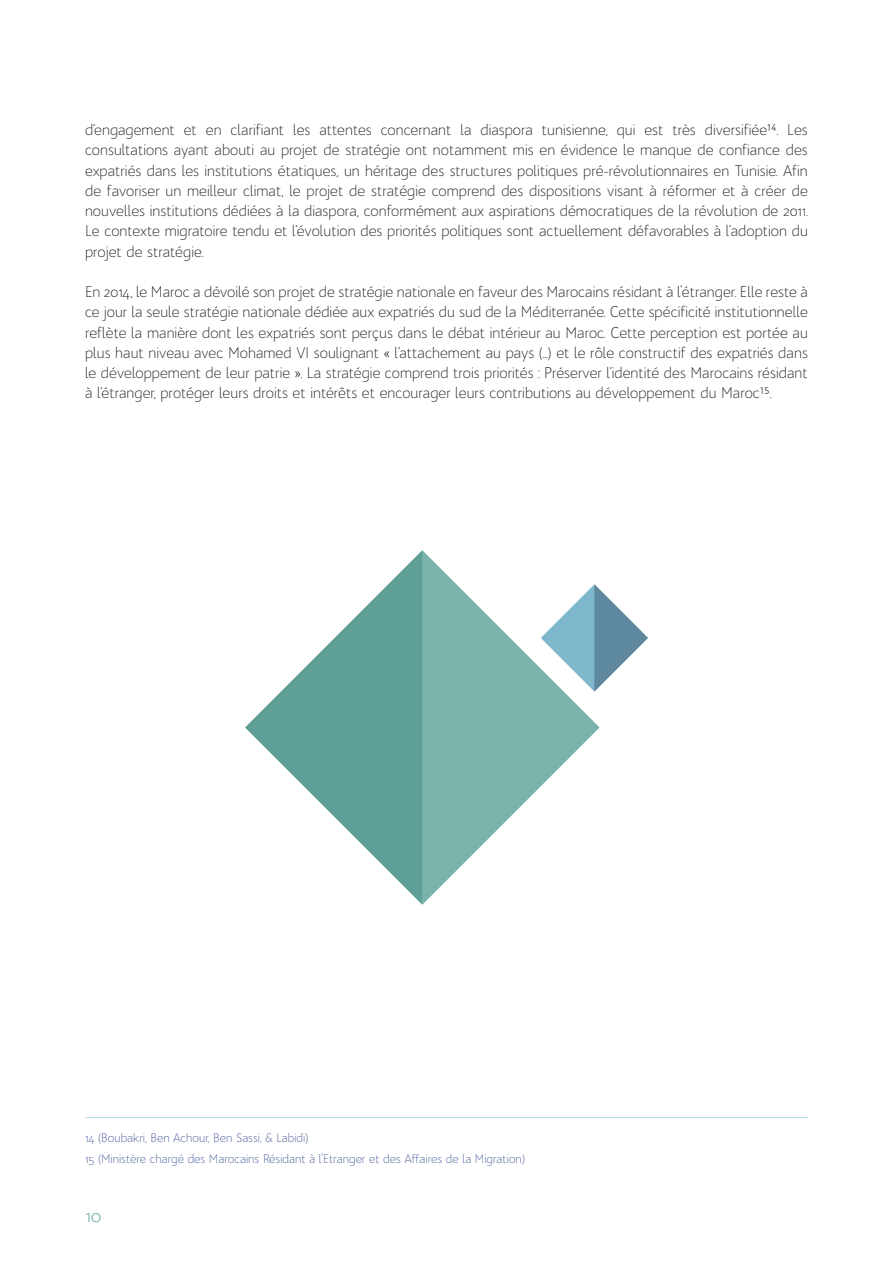
<style>
.page{position:relative;width:893px;height:1263px;background:#fff}
.page>*{position:absolute;margin:0;border:0;box-sizing:border-box;transform-origin:0 0}
.t1{font:300 18px "Bw Quinta Pro";color:#5ea097;scale:1.13 1}
.EMM5_Body{font:300 15px/20.2px "Bw Quinta Pro";color:#231f20;text-align:justify}
.EMM5_Footer{font:300 12px "Bw Quinta Pro";color:#4a5e9c}
</style>
<div class="page">
<svg style="left:245px;top:550px;width:177px;height:355px"></svg>
<svg style="left:422px;top:550px;width:177px;height:355px;fill:#78b4aa"></svg>
<svg style="left:541px;top:584px;width:107px;height:107px"></svg>
<hr style="left:85px;top:1117px;width:723px;height:1px;background:#afdaea">
<p class="EMM5_Body" style="left:85px;top:119px;width:724px">d’engagement et en clarifiant les attentes concernant la diaspora tunisienne, qui est très diversifiée14. Les consultations ayant abouti au projet de stratégie ont notamment mis en évidence le manque de confiance des expatriés dans les institutions étatiques, un héritage des structures politiques pré-révolutionnaires en Tunisie. Afin de favoriser un meilleur climat, le projet de stratégie comprend des dispositions visant à réformer et à créer de nouvelles institutions dédiées à la diaspora, conformément aux aspirations démocratiques de la révolution de 2011.<br>Le contexte migratoire tendu et l’évolution des priorités politiques sont actuellement défavorables à l’adoption du projet de stratégie.</p>
<p class="EMM5_Body" style="left:85px;top:281px;width:724px">En 2014, le Maroc a dévoilé son projet de stratégie nationale en faveur des Marocains résidant à l'étranger. Elle reste à ce jour la seule stratégie nationale dédiée aux expatriés du sud de la Méditerranée. Cette spécificité institutionnelle reflète la manière dont les expatriés sont perçus dans le débat intérieur au Maroc. Cette perception est portée au plus haut niveau avec Mohamed VI soulignant « l’attachement au pays (…) et le rôle constructif des expatriés dans le développement de leur patrie ». La stratégie comprend trois priorités : Préserver l’identité des Marocains résidant à l’étranger, protéger leurs droits et intérêts et encourager leurs contributions au développement du Maroc15.</p>
<p class="EMM5_Footer" style="left:85px;top:1130px;width:225px">14 (Boubakri, Ben Achour, Ben Sassi, &amp; Labidi)</p>
<p class="EMM5_Footer" style="left:85px;top:1151px;width:441px">15 (Ministère chargé des Marocains Résidant à l'Etranger et des Affaires de la Migration)</p>
<p class="t1" style="left:85px;top:1204px;width:16px">10</p>
</div>
